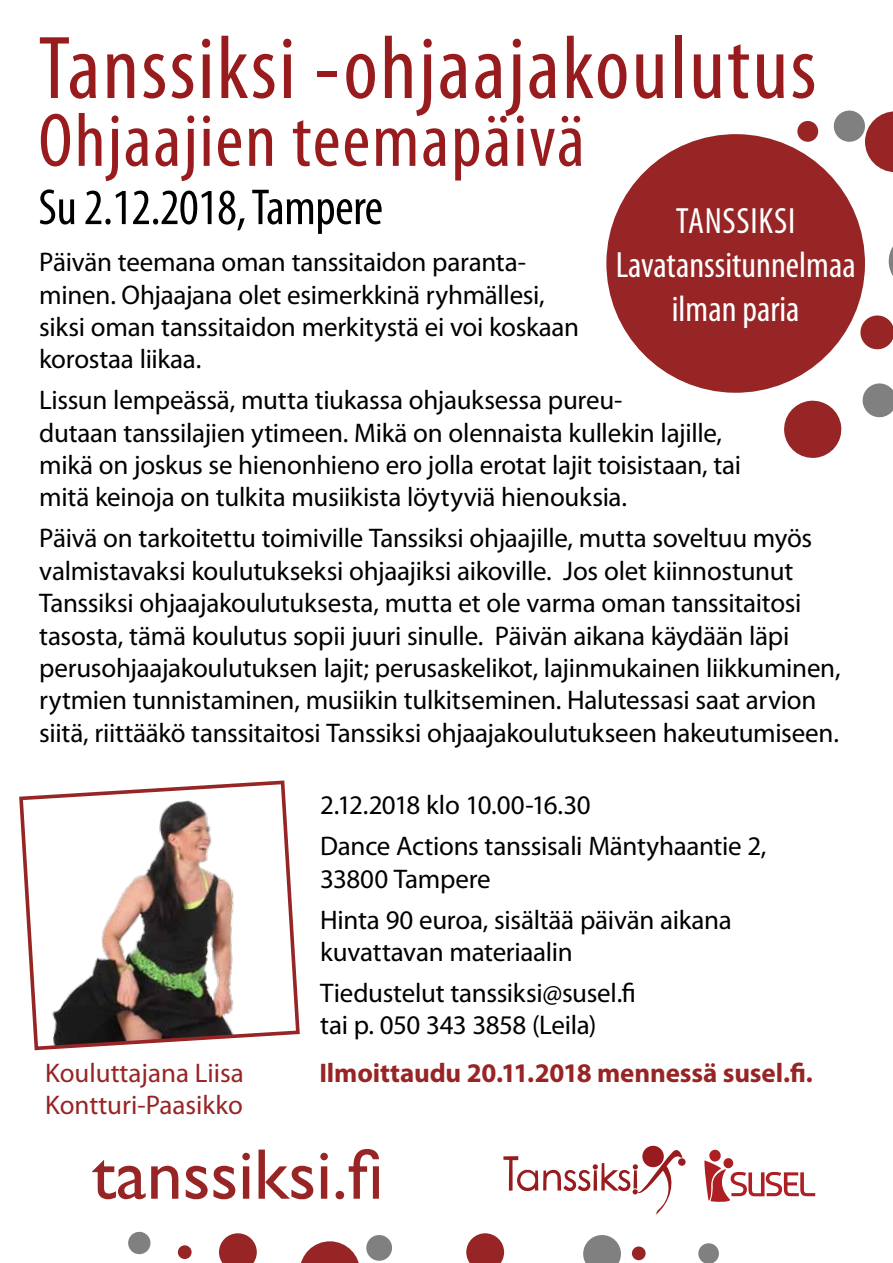
<style>
.page{position:relative;width:893px;height:1263px;background:#fff}
.page>*{position:absolute;margin:0;border:0;box-sizing:border-box;transform-origin:0 0}
.t1{font:condensed 90px "Myriad Pro";letter-spacing:.025em;color:#981b1e}
.t2{font:condensed 76.5px "Myriad Pro";letter-spacing:.025em;color:#981b1e}
.t3{font:72px "Gill Sans";color:#972525}
.t4{font:condensed 51px "Myriad Pro";letter-spacing:-.01em;color:#000}
.t5{font:condensed 36.75px/44.1px "Myriad Pro";color:#fff;text-align:center}
.t6{font:27px/32.4px "Myriad Pro";letter-spacing:-.01em;color:#000}
.t7{font:700 27px "Myriad Pro";letter-spacing:-.005em;color:#972525}
.t8{font:27px/32.4px "Myriad Pro";color:#972525}
</style>
<div class="page">
<svg style="left:301px;top:1241px;width:58px;height:22px"></svg>
<svg style="left:219px;top:1233px;width:38px;height:30px"></svg>
<div style="left:366px;top:1235px;width:26px;height:26px;background:#808080;border-radius:50%"></div>
<div style="left:128px;top:1232px;width:23px;height:22px;background:#808080;border-radius:50%"></div>
<svg style="left:466px;top:1233px;width:38px;height:30px"></svg>
<svg style="left:698px;top:1243px;width:21px;height:20px"></svg>
<svg style="left:583px;top:1235px;width:38px;height:28px"></svg>
<div style="left:632px;top:1246px;width:14px;height:14px;background:#972525;border-radius:50%"></div>
<div style="left:678px;top:1158px;width:8px;height:8px;background:#981b1e;border-radius:50%"></div>
<svg style="left:503px;top:1147px;width:179px;height:68px"></svg>
<svg style="left:704px;top:1149px;width:111px;height:53px"></svg>
<div style="left:178px;top:1245px;width:14px;height:14px;background:#972525;border-radius:50%"></div>
<svg style="left:19px;top:780px;width:281px;height:271px"></svg>
<div style="left:834px;top:110px;width:31px;height:32px;background:#808080;border-radius:50%"></div>
<svg style="left:866px;top:111px;width:27px;height:61px"></svg>
<div style="left:797px;top:121px;width:21px;height:21px;background:#972525;border-radius:50%"></div>
<svg style="left:784px;top:400px;width:58px;height:58px"></svg>
<svg style="left:866px;top:315px;width:27px;height:35px"></svg>
<svg style="left:888px;top:246px;width:5px;height:30px"></svg>
<svg style="left:862px;top:383px;width:31px;height:35px"></svg>
<svg style="left:606px;top:133px;width:260px;height:261px;fill:#972525"></svg>
<h1 class="t1" style="left:38px;top:14px;width:780px">Tanssiksi -ohjaajakoulutus</h1>
<h2 class="t2" style="left:38px;top:94px;width:548px">Ohjaajien teemapäivä</h2>
<h3 class="t4" style="left:38px;top:176px;width:346px">Su 2.12.2018, Tampere</h3>
<p class="t6" style="left:39px;top:245px;width:541px">Päivän teemana oman tanssitaidon paranta&shy;minen. Ohjaajana olet esimerkkinä ryhmällesi, siksi oman tanssitaidon merkitystä ei voi koskaan korostaa liikaa.</p>
<p class="t6" style="left:39px;top:384px;width:703px">Lissun lempeässä, mutta tiukassa ohjauksessa pureu-<br>dutaan tanssilajien ytimeen. Mikä on olennaista kullekin lajille, mikä on joskus se hienonhieno ero jolla erotat lajit toisistaan, tai mitä keinoja on tulkita musiikista löytyviä hienouksia.</p>
<p class="t6" style="left:39px;top:522px;width:803px">Päivä on tarkoitettu toimiville Tanssiksi ohjaajille, mutta soveltuu myös valmistavaksi koulutukseksi ohjaajiksi aikoville. Jos olet kiinnostunut Tanssiksi ohjaajakoulutuksesta, mutta et ole varma oman tanssitaitosi tasosta, tämä koulutus sopii juuri sinulle. Päivän aikana käydään läpi perusohjaajakoulutuksen lajit; perusaskelikot, lajinmukainen liikkuminen, rytmien tunnistaminen, musiikin tulkitseminen. Halutessasi saat arvion siitä, riittääkö tanssitaitosi Tanssiksi ohjaajakoulutukseen hakeutumiseen.</p>
<h3 class="t5" style="left:616px;top:198px;width:242px">Tanssiksi<br>Lavatanssitunnelmaa ilman paria</h3>
<p class="t8" style="left:45px;top:1056px;width:200px">Kouluttajana Liisa<br>Kontturi-Paasikko</p>
<p class="t6" style="left:320px;top:784px;width:448px;line-height:41px">2.12.2018 klo 10.00-16.30<br>Dance Actions tanssisali Mäntyhaantie 2,</p>
<p class="t6" style="left:320px;top:858px;width:413px;line-height:41px">33800 Tampere<br>Hinta 90 euroa, sisältää päivän aikana</p>
<p class="t6" style="left:320px;top:931px;width:317px;line-height:41px">kuvattavan materiaalin<br>Tiedustelut tanssiksi@susel.fi</p>
<p class="t6" style="left:320px;top:1009px;width:278px">tai p. 050 343 3858 (Leila)</p>
<p class="t7" style="left:319px;top:1055px;width:495px">Ilmoittaudu 20.11.2018 mennessä susel.fi.</p>
<h3 class="t3" style="left:92px;top:1132px;width:293px">tanssiksi.fi</h3>
</div>
